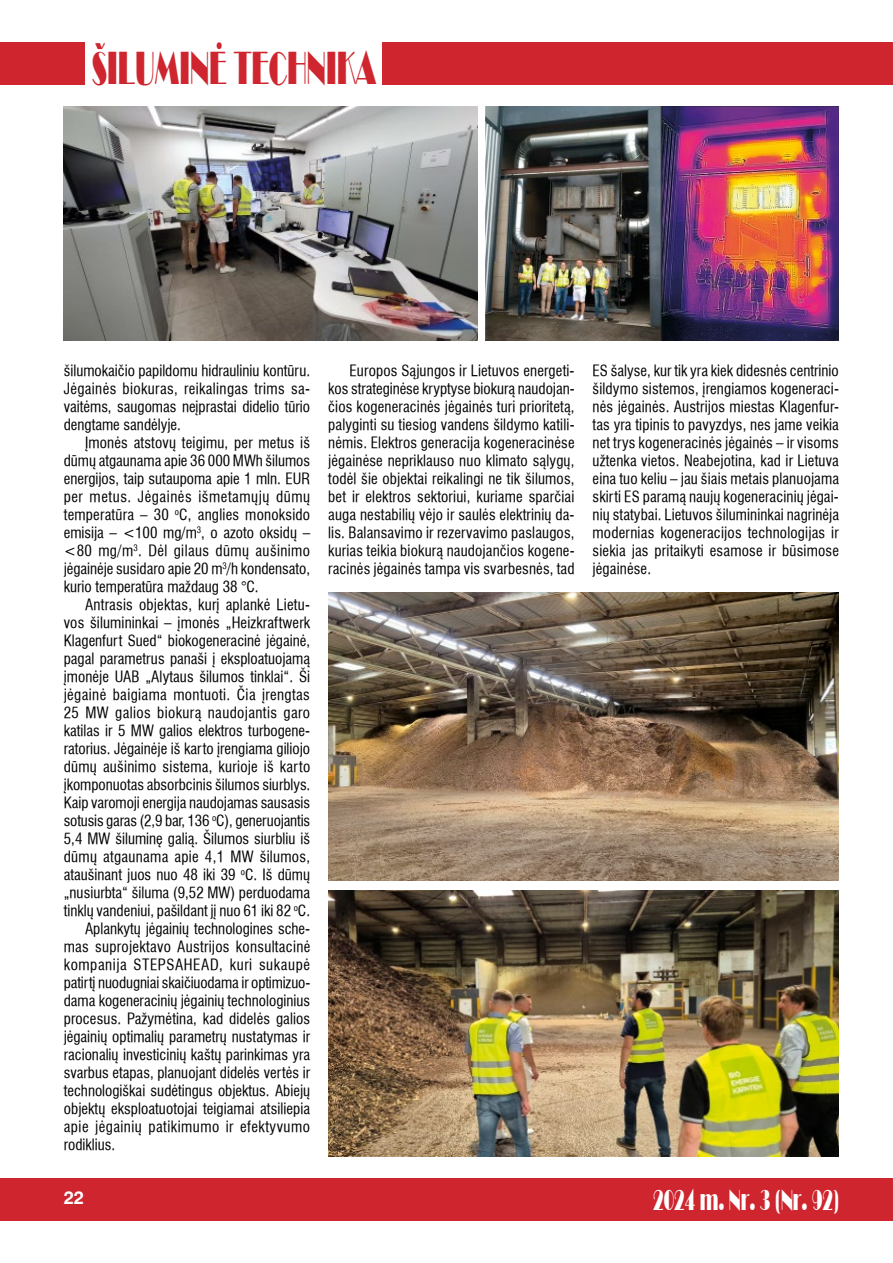
<style>
.page{position:relative;width:893px;height:1263px;background:#fff}
.page>*{position:absolute;margin:0;border:0;box-sizing:border-box;transform-origin:0 0}
.t1{font:48px "Broadway Normal";color:#ce252e;scale:.54 1}
.t2{font:30px "Broadway Normal";color:#fff;scale:.54 1}
.t3{font:700 18px "Helvetica LT";color:#fff}
.t4{font:condensed 15px/18px "Helvetica LT";color:#000;text-align:justify}
.t5{font:condensed 15px "Helvetica LT";letter-spacing:.025em;color:#000}
.t6{font:condensed 15px "Helvetica LT";letter-spacing:.02em;color:#000}
.t7{font:condensed 15px "Helvetica LT";letter-spacing:.03em;color:#000}
.t8{font:condensed 15px "Helvetica LT";letter-spacing:.04em;color:#000}
</style>
<div class="page">
<div style="left:383px;top:43px;width:510px;height:42px;background:#ce252e"></div>
<div style="left:0;top:1178px;width:893px;height:42px;background:#ce252e"></div>
<div style="left:0;top:43px;width:85px;height:42px;background:#ce252e"></div>
<img style="left:486px;top:107px;width:353px;height:234px">
<img style="left:328px;top:593px;width:511px;height:287px">
<img style="left:328px;top:891px;width:511px;height:266px">
<img style="left:64px;top:107px;width:413px;height:234px">
<h1 class="t1" style="left:92px;top:40px;width:528px">ÐILUMINË TECHNIKA</h1>
<p class="t4" style="left:64px;top:362px;width:248px">šilumokaičio papildomu hidrauliniu kontūru.<br>Jėgainės biokuras, reikalingas trims sa&shy;vaitėms, saugomas neįprastai didelio tūrio dengtame sandėlyje.</p>
<p class="t4" style="left:64px;top:434px;width:248px;text-indent:21px">Įmonės atstovų teigimu, per metus iš dūmų atgaunama apie 36 000 MWh šilumos energijos, taip sutaupoma apie 1 mln. EUR per metus. Jėgainės išmetamųjų dūmų temperatūra – 30 <sup>o</sup>C, anglies monoksido emisija – &lt;100 mg/m<sup>3</sup>, o azoto oksidų – &lt;80 mg/m<sup>3</sup>. Dėl gilaus dūmų aušinimo jėgainėje susidaro apie 20 m<sup>3</sup>/h kondensato, kurio temperatūra maždaug 38 °C.</p>
<p class="t4" style="left:85px;top:596px;width:227px">Antrasis objektas, kurį aplankė Lietu-</p>
<p class="t4" style="left:64px;top:614px;width:248px">vos šilumininkai – įmonės „Heizkraftwerk</p>
<p class="t4" style="left:64px;top:632px;width:248px">Klagenfurt Sued“ biokogeneracinė jėgainė,</p>
<p class="t4" style="left:64px;top:650px;width:248px">pagal parametrus panaši į eksploatuojamą</p>
<p class="t4" style="left:64px;top:668px;width:248px">įmonėje UAB „Alytaus šilumos tinklai“. Ši</p>
<p class="t5" style="left:64px;top:685px;width:248px">jėgainė baigiama montuoti. Čia įrengtas</p>
<p class="t5" style="left:64px;top:703px;width:248px">25 MW galios biokurą naudojantis garo</p>
<p class="t4" style="left:64px;top:722px;width:248px">katilas ir 5 MW galios elektros turbogene-</p>
<p class="t4" style="left:64px;top:740px;width:248px">ratorius. Jėgainėje iš karto įrengiama giliojo</p>
<p class="t4" style="left:64px;top:758px;width:248px">dūmų aušinimo sistema, kurioje iš karto</p>
<p class="t4" style="left:64px;top:776px;width:248px">įkomponuotas absorbcinis šilumos siurblys.</p>
<p class="t4" style="left:64px;top:794px;width:248px">Kaip varomoji energija naudojamas sausasis</p>
<p class="t4" style="left:64px;top:812px;width:248px">sotusis garas (2,9 bar, 136 <sup>o</sup>C), generuojantis</p>
<p class="t4" style="left:64px;top:830px;width:248px">5,4 MW šiluminę galią. Šilumos siurbliu iš</p>
<p class="t6" style="left:64px;top:847px;width:248px">dūmų atgaunama apie 4,1 MW šilumos,</p>
<p class="t4" style="left:64px;top:866px;width:248px">ataušinant juos nuo 48 iki 39 <sup>o</sup>C. Iš dūmų</p>
<p class="t4" style="left:64px;top:884px;width:248px">„nusiurbta“ šiluma (9,52 MW) perduodama</p>
<p class="t4" style="left:64px;top:902px;width:248px">tinklų vandeniui, pašildant jį nuo 61 iki 82 <sup>o</sup>C.</p>
<p class="t4" style="left:85px;top:920px;width:227px">Aplankytų jėgainių technologines sche-</p>
<p class="t6" style="left:64px;top:937px;width:248px">mas suprojektavo Austrijos konsultacinė</p>
<p class="t8" style="left:64px;top:955px;width:248px">kompanija STEPSAHEAD, kuri sukaupė</p>
<p class="t4" style="left:64px;top:974px;width:248px">patirtį nuodugniai skaičiuodama ir optimizuo-</p>
<p class="t4" style="left:64px;top:992px;width:248px">dama kogeneracinių jėgainių technologinius</p>
<p class="t4" style="left:64px;top:1010px;width:248px">procesus. Pažymėtina, kad didelės galios</p>
<p class="t4" style="left:64px;top:1028px;width:248px">jėgainių optimalių parametrų nustatymas ir</p>
<p class="t4" style="left:64px;top:1046px;width:248px">racionalių investicinių kaštų parinkimas yra</p>
<p class="t4" style="left:64px;top:1064px;width:248px">svarbus etapas, planuojant didelės vertės ir</p>
<p class="t4" style="left:64px;top:1082px;width:248px">technologiškai sudėtingus objektus. Abiejų</p>
<p class="t4" style="left:64px;top:1100px;width:248px">objektų eksploatuotojai teigiamai atsiliepia</p>
<p class="t7" style="left:64px;top:1117px;width:248px">apie jėgainių patikimumo ir efektyvumo</p>
<p class="t4" style="left:64px;top:1136px;width:53px">rodiklius.</p>
<p class="t3" style="left:64px;top:1187px;width:22px">22</p>
<p class="t4" style="left:328px;top:362px;width:248px;text-indent:21px">Europos Sąjungos ir Lietuvos energeti&shy;kos strateginėse kryptyse biokurą naudojan&shy;čios kogeneracinės jėgainės turi prioritetą, palyginti su tiesiog vandens šildymo katili&shy;nėmis. Elektros generacija kogeneracinėse jėgainėse nepriklauso nuo klimato sąlygų, todėl šie objektai reikalingi ne tik šilumos, bet ir elektros sektoriui, kuriame sparčiai auga nestabilių vėjo ir saulės elektrinių da&shy;lis. Balansavimo ir rezervavimo paslaugos, kurias teikia biokurą naudojančios kogene&shy;racinės jėgainės tampa vis svarbesnės, tad</p>
<p class="t4" style="left:593px;top:362px;width:248px">ES šalyse, kur tik yra kiek didesnės centrinio šildymo sistemos, įrengiamos kogeneraci&shy;nės jėgainės. Austrijos miestas Klagenfur&shy;tas yra tipinis to pavyzdys, nes jame veikia net trys kogeneracinės jėgainės – ir visoms užtenka vietos. Neabejotina, kad ir Lietuva eina tuo keliu – jau šiais metais planuojama skirti ES paramą naujų kogeneracinių jėgai&shy;nių statybai. Lietuvos šilumininkai nagrinėja modernias kogeneracijos technologijas ir siekia jas pritaikyti esamose ir būsimose jėgainėse.</p>
<h2 class="t2" style="left:653px;top:1182px;width:345px">2024 m. Nr. 3 (Nr. 92)</h2>
</div>
